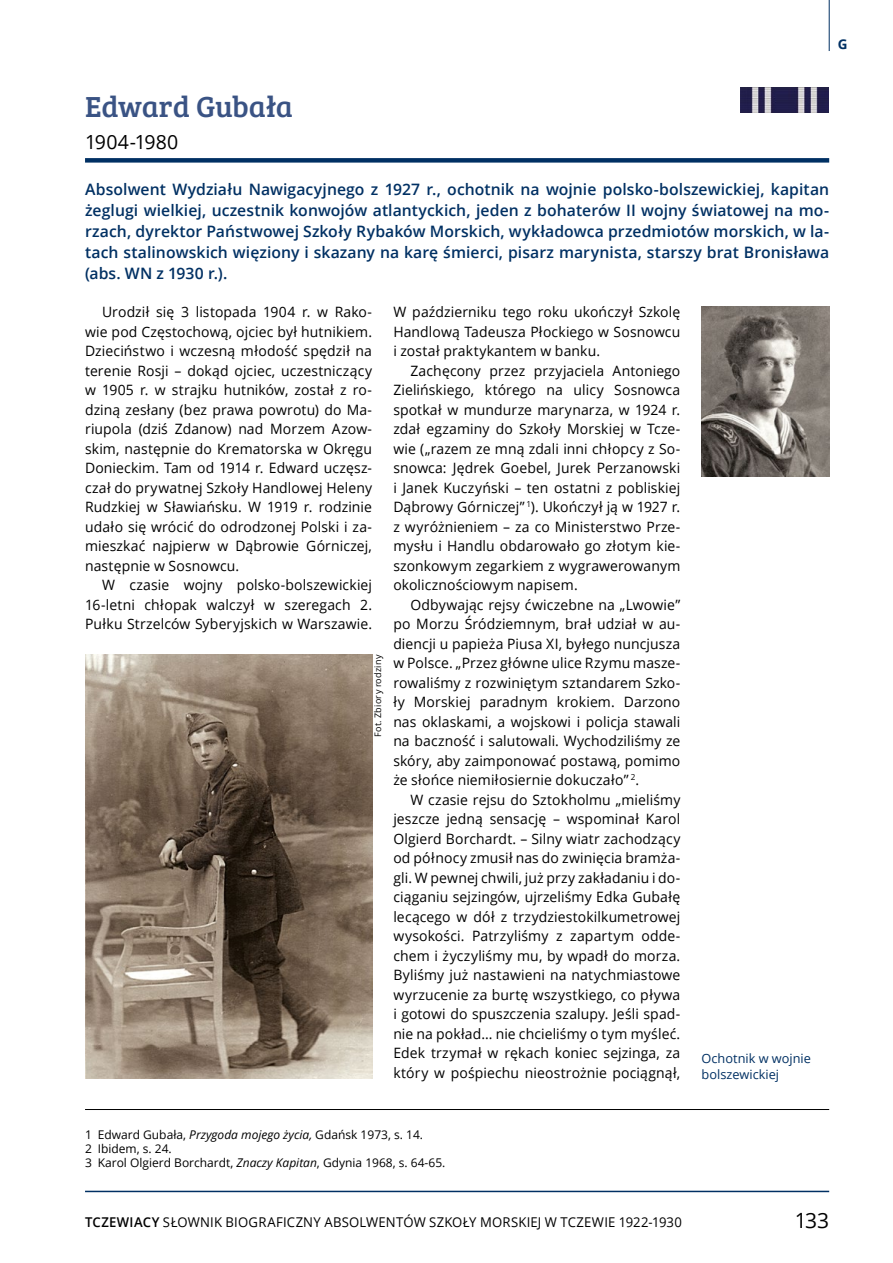
<style>
.page{position:relative;width:893px;height:1263px;background:#fff}
.page>*{position:absolute;margin:0;border:0;box-sizing:border-box;transform-origin:0 0}
.t1{font:30px "Bree Serif";color:#3a5384}
.t2{font:21px "Open Sans";color:#000}
.t3{font:19.5px "Open Sans";letter-spacing:.005em;color:#000}
.t4{font:600 15.75px/21px "Open Sans";letter-spacing:.005em;color:#003063;text-align:justify}
.t5{font:14.25px/19.5px "Open Sans";letter-spacing:.01em;color:#000;text-align:justify}
.t6{font:13.5px "Open Sans";letter-spacing:.015em;color:#000}
.t7{font:700 13.5px "Open Sans";color:#003063}
.t8{font:12.75px/15.3px "Open Sans";color:#003063}
.t9{font:12px/14.4px "Open Sans";color:#000}
.t10{font:9px "Open Sans";letter-spacing:.025em;color:#000}
.s1{font-style:italic}
.s2{font-weight:600}
</style>
<div class="page">
<hr style="left:85px;top:1191px;width:744px;height:1px;background:#003063">
<hr style="left:829px;top:0;width:1px;height:51px;background:#003063">
<div style="left:85px;top:158px;width:744px;height:5px;background:#003063"></div>
<img style="left:702px;top:306px;width:127px;height:170px">
<img style="left:85px;top:655px;width:287px;height:424px">
<hr style="left:85px;top:1109px;width:744px;height:1px;background:#000">
<img style="left:740px;top:88px;width:89px;height:24px">
<p class="t7" style="left:838px;top:34px;width:11px">G</p>
<h1 class="t1" style="left:85px;top:85px;width:209px">Edward Gubała</h1>
<h3 class="t3" style="left:85px;top:128px;width:95px">1904-1980</h3>
<p class="t4" style="left:85px;top:178px;width:746px">Absolwent Wydziału Nawigacyjnego z 1927 r., ochotnik na wojnie polsko-bolszewickiej, kapitan żeglugi wielkiej, uczestnik konwojów atlantyckich, jeden z bohaterów II wojny światowej na mo&shy;rzach, dyrektor Państwowej Szkoły Rybaków Morskich, wykładowca przedmiotów morskich, w la&shy;tach stalinowskich więziony i skazany na karę śmierci, pisarz marynista, starszy brat Bronisława (abs. WN z 1930 r.).</p>
<p class="t5" style="left:85px;top:302px;width:289px;text-indent:17px">Urodził się 3 listopada 1904 r. w Rako&shy;wie pod Częstochową, ojciec był hutnikiem.<br>Dzieciństwo i wczesną młodość spędził na terenie Rosji – dokąd ojciec, uczestniczący w 1905 r. w strajku hutników, został z ro&shy;dziną zesłany (bez prawa powrotu) do Ma&shy;riupola (dziś Zdanow) nad Morzem Azow&shy;skim, następnie do Krematorska w Okręgu Donieckim. Tam od 1914 r. Edward uczęsz&shy;czał do prywatnej Szkoły Handlowej Heleny Rudzkiej w Sławiańsku. W 1919 r. rodzinie udało się wrócić do odrodzonej Polski i za&shy;mieszkać najpierw w Dąbrowie Górniczej, następnie w Sosnowcu.</p>
<p class="t5" style="left:85px;top:575px;width:289px;text-indent:17px">W czasie wojny polsko-bolszewickiej 16-letni chłopak walczył w szeregach 2.<br>Pułku Strzelców Syberyjskich w Warszawie.</p>
<p class="t10" style="left:372px;top:737px;width:83px;rotate:-90deg">Fot. Zbiory rodziny</p>
<p class="t5" style="left:393px;top:302px;width:289px">W październiku tego roku ukończył Szkolę Handlową Tadeusza Płockiego w Sosnowcu i został praktykantem w banku.</p>
<p class="t5" style="left:393px;top:360px;width:289px;text-indent:17px">Zachęcony przez przyjaciela Antoniego Zielińskiego, którego na ulicy Sosnowca spotkał w mundurze marynarza, w 1924 r. zdał egzaminy do Szkoły Morskiej w Tcze&shy;wie („razem ze mną zdali inni chłopcy z So&shy;snowca: Jędrek Goebel, Jurek Perzanowski i Janek Kuczyński – ten ostatni z pobliskiej Dąbrowy Górniczej” <sup>1</sup>). Ukończył ją w 1927 r. z wyróżnieniem – za co Ministerstwo Prze&shy;mysłu i Handlu obdarowało go złotym kie&shy;szonkowym zegarkiem z wygrawerowanym okolicznościowym napisem.</p>
<p class="t5" style="left:393px;top:594px;width:289px;text-indent:17px">Odbywając rejsy ćwiczebne na „Lwowie” po Morzu Śródziemnym, brał udział w au&shy;diencji u papieża Piusa XI, byłego nuncjusza w Polsce. „Przez główne ulice Rzymu masze&shy;rowaliśmy z rozwiniętym sztandarem Szko&shy;ły Morskiej paradnym krokiem. Darzono nas oklaskami, a wojskowi i policja stawali na baczność i salutowali. Wychodziliśmy ze skóry, aby zaimponować postawą, pomimo że słońce niemiłosiernie dokuczało” <sup>2</sup>.</p>
<p class="t5" style="left:393px;top:789px;width:289px;text-indent:17px">W czasie rejsu do Sztokholmu „mieliśmy jeszcze jedną sensację – wspominał Karol Olgierd Borchardt. – Silny wiatr zachodzący od północy zmusił nas do zwinięcia bramża&shy;gli. W pewnej chwili, już przy zakładaniu i do&shy;ciąganiu sejzingów, ujrzeliśmy Edka Gubałę lecącego w dół z trzydziestokilkumetrowej wysokości. Patrzyliśmy z zapartym odde&shy;chem i życzyliśmy mu, by wpadł do morza.<br>Byliśmy już nastawieni na natychmiastowe wyrzucenie za burtę wszystkiego, co pływa i gotowi do spuszczenia szalupy. Jeśli spad&shy;nie na pokład... nie chcieliśmy o tym myśleć.<br>Edek trzymał w rękach koniec sejzinga, za który w pośpiechu nieostrożnie pociągnął,</p>
<p class="t8" style="left:702px;top:1051px;width:111px">Ochotnik w wojnie bolszewickiej</p>
<p class="t9" style="left:85px;top:1127px;width:362px">1 Edward Gubała, <span class="s1">Przygoda mojego życia,</span> Gdańsk 1973, s. 14.<br>2 Ibidem, s. 24.<br>3 Karol Olgierd Borchardt, <span class="s1">Znaczy Kapitan</span>, Gdynia 1968, s. 64-65.</p>
<p class="t6" style="left:85px;top:1212px;width:598px"><span class="s2">TCZEWIACY</span> SŁOWNIK BIOGRAFICZNY ABSOLWENTÓW SZKOŁY MORSKIEJ W TCZEWIE 1922-1930</p>
<h2 class="t2" style="left:795px;top:1206px;width:36px">133</h2>
</div>
